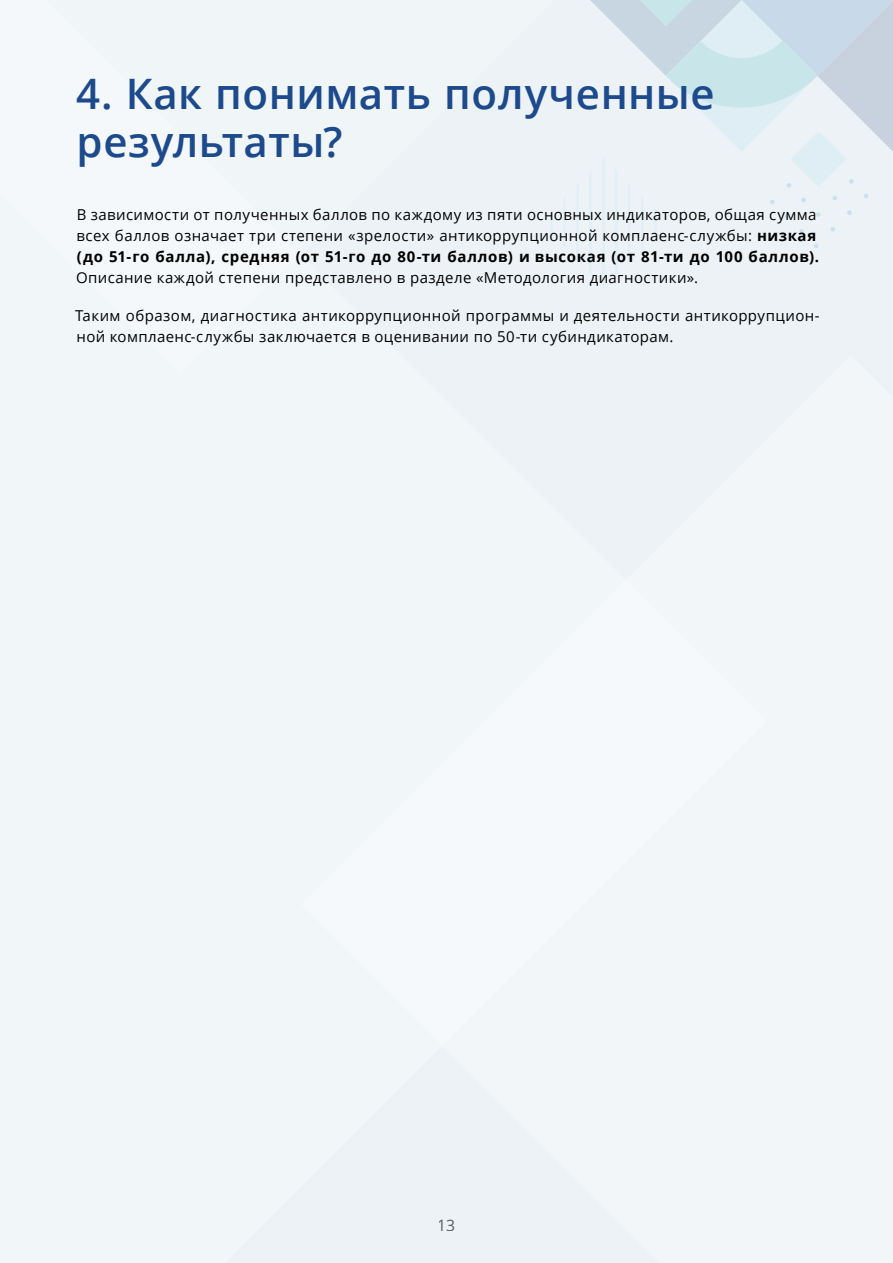
<style>
.page{position:relative;width:893px;height:1263px;background:#fff}
.page>*{position:absolute;margin:0;border:0;box-sizing:border-box;transform-origin:0 0}
.t1{font:600 42px/48px "Open Sans";letter-spacing:.015em;color:#1c4a8c}
.t2{font:15.75px "Open Sans";color:#636363}
.t3{font:15px/21px "Open Sans";letter-spacing:.025em;color:#000}
.s1{font-weight:700}
</style>
<div class="page">
<div style="left:0;top:0;width:767px;height:1263px;background:#f1f6f9"></div>
<div style="left:0;top:0;width:555px;height:375px;background:#f0f5f8"></div>
<div style="left:301px;top:355px;width:592px;height:908px;background:#f2f6f9"></div>
<svg style="left:563px;top:196px;width:3px;height:53px"></svg>
<svg style="left:550px;top:209px;width:3px;height:27px"></svg>
<svg style="left:589px;top:0;width:304px;height:287px;background:#e0ebf1"></svg>
<svg style="left:576px;top:183px;width:3px;height:79px"></svg>
<h1 class="t1" style="left:76px;top:69px;width:640px">4. Как понимать полученные результаты?</h1>
<p class="t3" style="left:76px;top:204px;width:744px">В зависимости от полученных баллов по каждому из пяти основных индикаторов, общая сумма всех баллов означает три степени «зрелости» антикоррупционной комплаенс-службы: <span class="s1">низкая (до 51-го балла), средняя (от 51-го до 80-ти баллов) и высокая (от 81-ти до 100 баллов).</span></p>
<p class="t3" style="left:76px;top:267px;width:624px">Описание каждой степени представлено в разделе «Методология диагностики».</p>
<p class="t3" style="left:75px;top:305px;width:746px">Таким образом, диагностика антикоррупционной программы и деятельности антикоррупцион&shy;ной комплаенс-службы заключается в оценивании по 50-ти субиндикаторам.</p>
<p class="t2" style="left:438px;top:1214px;width:19px">13</p>
</div>
